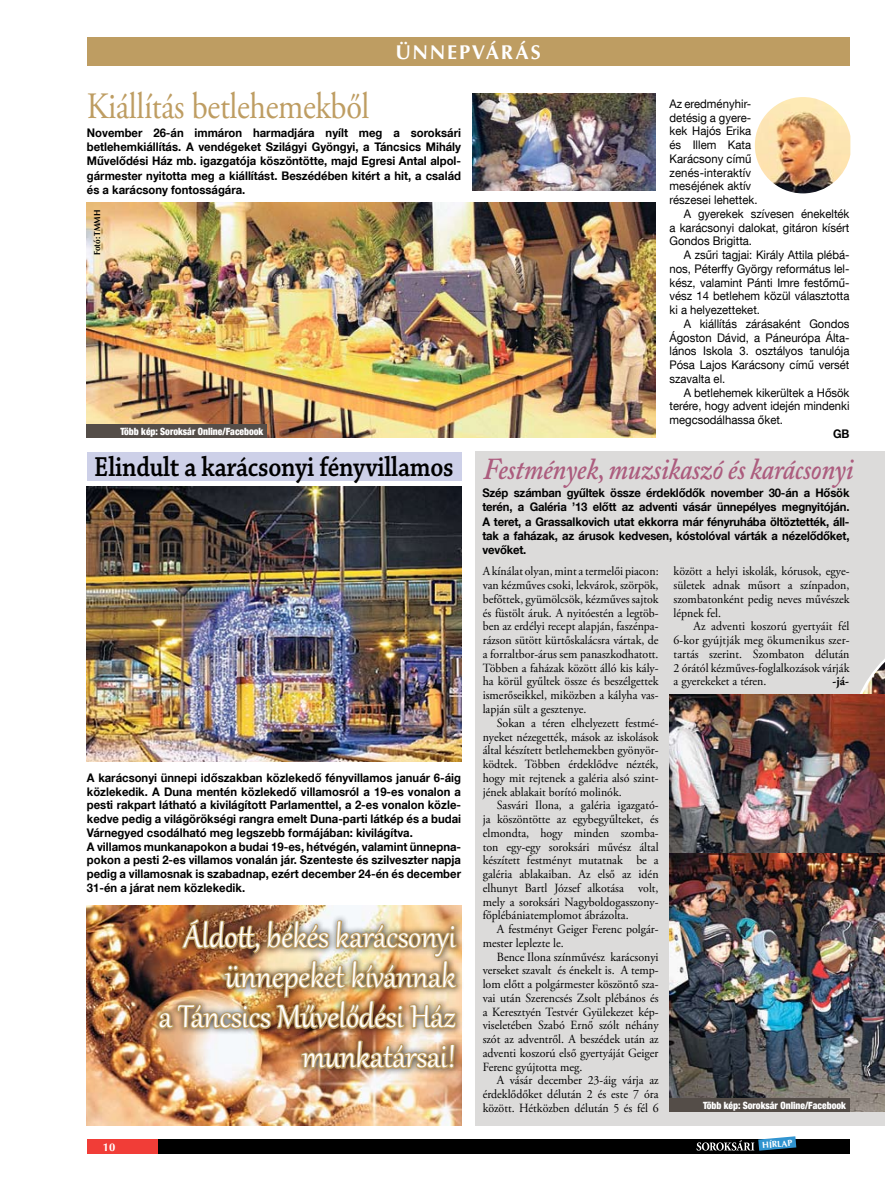
<style>
.page{position:relative;width:885px;height:1191px;background:#fff}
.page>*{position:absolute;margin:0;border:0;box-sizing:border-box;transform-origin:0 0}
.t1{font:38.75px/40px "Gabriola";color:#fff;text-align:right;scale:.95 1}
.t2{font:37.12px "Adobe Garamond Pro";letter-spacing:-.01em;color:#be9d62;scale:.86 1}
.t3{font:italic 600 30.25px "Adobe Caslon Pro";letter-spacing:-.01em;color:#ac5c7e;scale:.86 1}
.t4{font:600 28.88px "Chaparral Pro";letter-spacing:-.01em;color:#000;scale:.86 1}
.t5{font:700 20px "Optima";letter-spacing:.09em;color:#fff}
.t6{font:12.5px/13.8px "Adobe Garamond Pro";color:#000;text-align:justify;scale:.95 1}
.t7{font:700 12.5px "Adobe Garamond Pro";color:#000;scale:.95 1}
.t8{font:700 11.88px/14.2px "Helvetica Neue LT Com";color:#000;text-align:justify;scale:.95 1}
.t9{font:11.88px "Helvetica Neue LT Com";color:#000;scale:.95 1}
.t10{font:700 11.25px "Optima";color:#fff}
.t11{font:900 condensed 10px "Helvetica Neue LT Com";color:#fff;scale:.95 1}
.t12{font:700 8.75px "Optima CE";color:#000;scale:.95 1}
.t13{font:700 8.75px "Optima CE";color:#fff}
</style>
<div class="page">
<div style="left:475px;top:451px;width:409px;height:674px;background:#dcdbda"></div>
<div style="left:87px;top:1139px;width:762px;height:14px;background:#000"></div>
<div style="left:87px;top:1139px;width:71px;height:14px;background:#f13d37"></div>
<svg style="left:696px;top:1136px;width:99px;height:14px"></svg>
<div style="left:87px;top:37px;width:762px;height:29px;background:#be9d62"></div>
<img style="left:87px;top:905px;width:374px;height:220px">
<div style="left:151px;top:911px;width:492px;height:220px;background:#000;opacity:.75"></div>
<img style="left:156px;top:905px;width:303px;height:177px">
<div style="left:87px;top:451px;width:374px;height:29px;background:#cdd0e8"></div>
<img style="left:87px;top:486px;width:374px;height:275px">
<img style="left:87px;top:202px;width:568px;height:236px">
<img style="left:472px;top:94px;width:183px;height:96px">
<div style="left:87px;top:424px;width:180px;height:14px;background:#544d48"></div>
<img style="left:754px;top:97px;width:95px;height:96px">
<img style="left:669px;top:852px;width:215px;height:259px">
<svg style="left:848px;top:660px;width:36px;height:203px"></svg>
<img style="left:669px;top:695px;width:215px;height:157px">
<div style="left:669px;top:1098px;width:180px;height:13px;background:#544d48"></div>
<h2 class="t2" style="left:87px;top:84px;width:330px">Kiállítás betlehemekből</h2>
<h3 class="t5" style="left:395px;top:40px;width:147px">ÜNNEPVÁRÁS</h3>
<p class="t8" style="left:87px;top:125px;width:395px">November 26-án immáron harmadjára nyílt meg a soroksári betlehemkiállítás. A vendégeket Szilágyi Gyöngyi, a Táncsics Mihály Művelődési Ház mb. igazgatója köszöntötte, majd Egresi Antal alpol&shy;gármester nyitotta meg a kiállítást. Beszédében kitért a hit, a család és a karácsony fontosságára.</p>
<p class="t12" style="left:92px;top:255px;width:50px;rotate:-90deg">Fotó: TMMH</p>
<p class="t11" style="left:120px;top:425px;width:152px">Több kép: Soroksár Online/Facebook</p>
<p class="t9" style="left:669px;top:96px;width:88px">Az eredményhir-</p>
<p class="t9" style="left:669px;top:110px;width:88px">detésig a gyere-</p>
<p class="t9" style="left:669px;top:124px;width:88px">kek Hajós Erika</p>
<p class="t9" style="left:669px;top:137px;width:88px">és Illem Kata</p>
<p class="t9" style="left:669px;top:151px;width:88px">Karácsony című</p>
<p class="t9" style="left:669px;top:165px;width:87px">zenés-interaktív</p>
<p class="t9" style="left:669px;top:179px;width:88px">meséjének aktív</p>
<p class="t9" style="left:669px;top:192px;width:94px">részesei lehettek.</p>
<p class="t9" style="left:683px;top:206px;width:176px">A gyerekek szívesen énekelték</p>
<p class="t9" style="left:669px;top:220px;width:191px">a karácsonyi dalokat, gitáron kísért</p>
<p class="t9" style="left:669px;top:234px;width:88px">Gondos Brigitta.</p>
<p class="t9" style="left:683px;top:247px;width:176px">A zsűri tagjai: Király Attila plébá-</p>
<p class="t9" style="left:669px;top:261px;width:191px">nos, Péterffy György református lel-</p>
<p class="t9" style="left:669px;top:275px;width:191px">kész, valamint Pánti Imre festőmű-</p>
<p class="t9" style="left:669px;top:289px;width:191px">vész 14 betlehem közül választotta</p>
<p class="t9" style="left:669px;top:302px;width:97px">ki a helyezetteket.</p>
<p class="t9" style="left:683px;top:316px;width:176px">A kiállítás zárásaként Gondos</p>
<p class="t9" style="left:669px;top:330px;width:191px">Ágoston Dávid, a Páneurópa Álta-</p>
<p class="t9" style="left:669px;top:344px;width:191px">lános Iskola 3. osztályos tanulója</p>
<p class="t9" style="left:669px;top:357px;width:191px">Pósa Lajos Karácsony című versét</p>
<p class="t9" style="left:669px;top:371px;width:60px">szavalta el.</p>
<p class="t9" style="left:683px;top:385px;width:176px">A betlehemek kikerültek a Hősök</p>
<p class="t9" style="left:669px;top:399px;width:191px">terére, hogy advent idején mindenki</p>
<p class="t9" style="left:669px;top:412px;width:121px">megcsodálhassa őket.</p>
<p class="t8" style="left:832px;top:426px;width:19px">GB</p>
<h3 class="t4" style="left:94px;top:450px;width:419px">Elindult a karácsonyi fényvillamos</h3>
<p class="t8" style="left:87px;top:770px;width:395px;line-height:13.8px;text-align:left">A karácsonyi ünnepi időszakban közlekedő fényvillamos január 6-áig közlekedik. A Duna mentén közlekedő villamosról a 19-es vonalon a pesti rakpart látható a kivilágított Parlamenttel, a 2-es vonalon közle&shy;kedve pedig a világörökségi rangra emelt Duna-parti látkép és a budai Várnegyed csodálható meg legszebb formájában: kivilágítva.<br>A villamos munkanapokon a budai 19-es, hétvégén, valamint ünnepna&shy;pokon a pesti 2-es villamos vonalán jár. Szenteste és szilveszter napja pedig a villamosnak is szabadnap, ezért december 24-én és december 31-én a járat nem közlekedik.</p>
<h1 class="t1" style="left:159px;top:914px;width:314px">Áldott, békés karácsonyi ünnepeket kívánnak<br>a Táncsics Művelődési Ház munkatársai!</h1>
<h3 class="t3" style="left:483px;top:451px;width:431px">Festmények, muzsikaszó és karácsonyi</h3>
<p class="t8" style="left:482px;top:485px;width:388px">Szép számban gyűltek össze érdeklődők november 30-án a Hősök terén, a Galéria ’13 előtt az adventi vásár ünnepélyes megnyitóján.<br>A teret, a Grassalkovich utat ekkorra már fényruhába öltöztették, áll&shy;tak a faházak, az árusok kedvesen, kóstolóval várták a nézelődőket, vevőket.</p>
<p class="t6" style="left:482px;top:565px;width:186px">A kínálat olyan, mint a termelői piacon: van kézműves csoki, lekvárok, szörpök, befőttek, gyümölcsök, kézműves sajtok és füstölt áruk. A nyitóestén a legtöb&shy;ben az erdélyi recept alapján, faszénpa&shy;rázson sütött kürtőskalácsra vártak, de a forraltbor-árus sem panaszkodhatott.<br>Többen a faházak között álló kis kály&shy;ha körül gyűltek össze és beszélgettek ismerőseikkel, miközben a kályha vas&shy;lapján sült a gesztenye.</p>
<p class="t6" style="left:482px;top:716px;width:186px;text-indent:14px">Sokan a téren elhelyezett festmé&shy;nyeket nézegették, mások az iskolások által készített betlehemekben gyönyör&shy;ködtek. Többen érdeklődve nézték, hogy mit rejtenek a galéria alsó szint&shy;jének ablakait borító molinók.</p>
<p class="t6" style="left:482px;top:799px;width:186px;text-indent:14px">Sasvári Ilona, a galéria igazgató&shy;ja köszöntötte az egybegyűlteket, és elmondta, hogy minden szomba&shy;ton egy-egy soroksári művész által készített festményt mutatnak be a galéria ablakaiban. Az első az idén elhunyt Bartl József alkotása volt, mely a soroksári Nagyboldogasszony&shy;főplébániatemplomot ábrázolta.</p>
<p class="t6" style="left:482px;top:922px;width:186px;text-indent:14px">A festményt Geiger Ferenc polgár&shy;mester leplezte le.</p>
<p class="t6" style="left:482px;top:950px;width:186px;text-indent:14px">Bence Ilona színművész karácsonyi verseket szavalt és énekelt is. A temp&shy;lom előtt a polgármester köszöntő sza&shy;vai után Szerencsés Zsolt plébános és a Keresztyén Testvér Gyülekezet kép&shy;viseletében Szabó Ernő szólt néhány szót az adventről. A beszédek után az adventi koszorú első gyertyáját Geiger Ferenc gyújtotta meg.</p>
<p class="t6" style="left:482px;top:1074px;width:186px;text-indent:14px">A vásár december 23-áig várja az érdeklődőket délután 2 és este 7 óra között. Hétközben délután 5 és fél 6</p>
<p class="t6" style="left:673px;top:565px;width:186px">között a helyi iskolák, kórusok, egye&shy;sületek adnak műsort a színpadon, szombatonként pedig neves művészek lépnek fel.</p>
<p class="t6" style="left:673px;top:620px;width:186px;text-indent:20px">Az adventi koszorú gyertyáit fél 6-kor gyújtják meg ökumenikus szer&shy;tartás szerint. Szombaton délután 2 órától kézműves-foglalkozások várják a gyerekeket a téren.</p>
<p class="t7" style="left:832px;top:674px;width:19px">-já-</p>
<p class="t11" style="left:702px;top:1099px;width:152px">Több kép: Soroksár Online/Facebook</p>
<p class="t10" style="left:103px;top:1140px;width:14px">10</p>
<p class="t13" style="left:761px;top:1139px;width:32px;rotate:-5deg">HÍRLAP</p>
</div>
